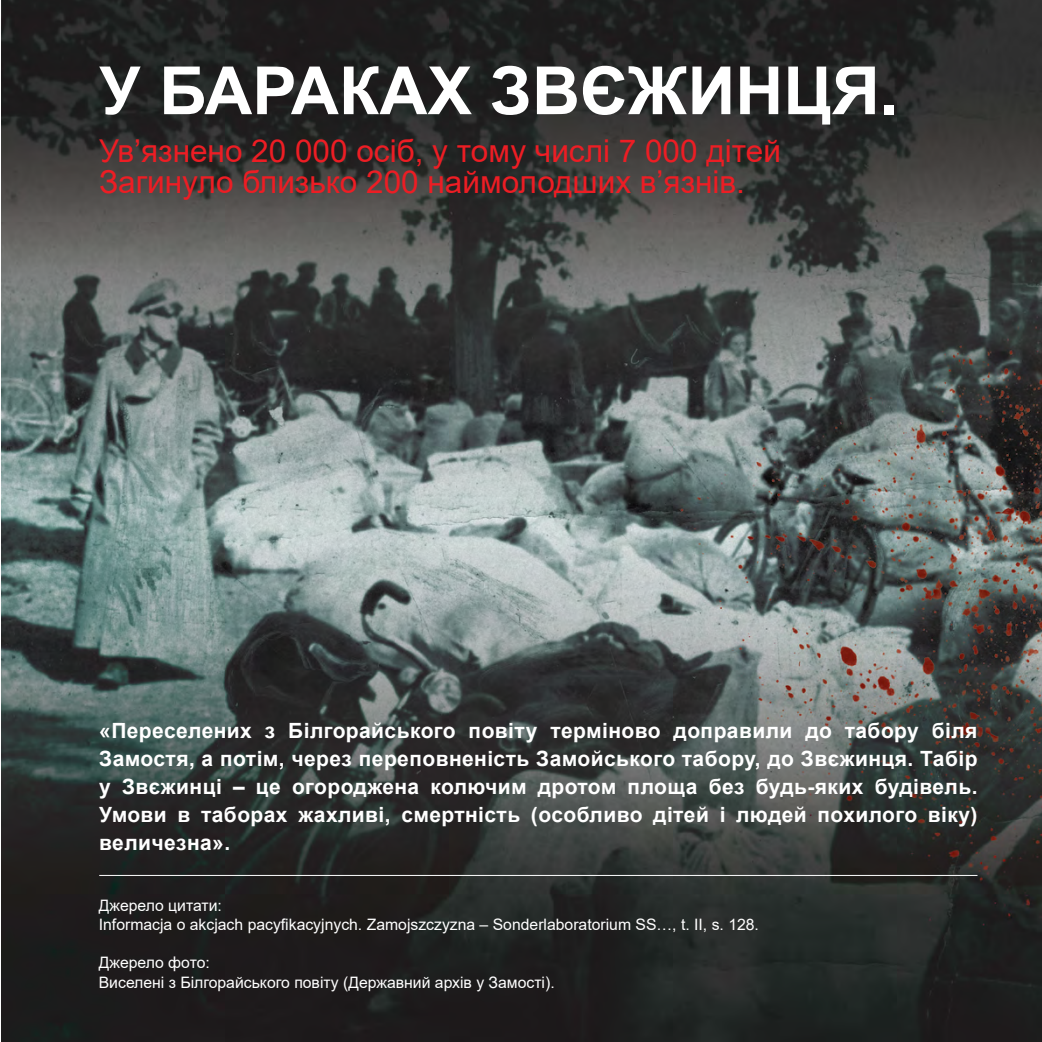
<style>
.page{position:relative;width:1042px;height:1042px;background:#fff}
.page>*{position:absolute;margin:0;border:0;box-sizing:border-box;transform-origin:0 0}
.t1{font:700 66.5px "Arial";color:#fff}
.t2{font:31.5px/31.5px "Arial";color:#ed1d24}
.t3{font:700 21px/28px "Arial";letter-spacing:.02em;color:#fff;text-align:justify}
.t4{font:15.75px/19.2px "Arial";color:#fff}
</style>
<div class="page">
<img style="left:1px;top:0;width:1041px;height:1042px">
<hr style="left:99px;top:875px;width:878px;height:1px;background:#fff">
<h1 class="t1" style="left:99px;top:44px;width:800px">У БАРАКАХ ЗВЄЖИНЦЯ.</h1>
<h2 class="t2" style="left:99px;top:135px;width:683px">Ув’язнено 20 000 осіб, у тому числі 7 000 дітей<br>Загинуло близько 200 наймолодших в’язнів.</h2>
<p class="t3" style="left:99px;top:717px;width:880px">«Переселених з Білгорайського повіту терміново доправили до табору біля Замостя, а потім, через переповненість Замойського табору, до Звєжинця. Табір у Звєжинці – це огороджена колючим дротом площа без будь-яких будівель.<br>Умови в таборах жахливі, смертність (особливо дітей і людей похилого віку) величезна».</p>
<p class="t4" style="left:99px;top:895px;width:662px">Джерело цитати:<br>Informacja o akcjach pacyfikacyjnych. Zamojszczyzna – Sonderlaboratorium SS…, t. II, s. 128.</p>
<p class="t4" style="left:99px;top:953px;width:457px">Джерело фото:<br>Виселені з Білгорайського повіту (Державний архів у Замості).</p>
</div>
